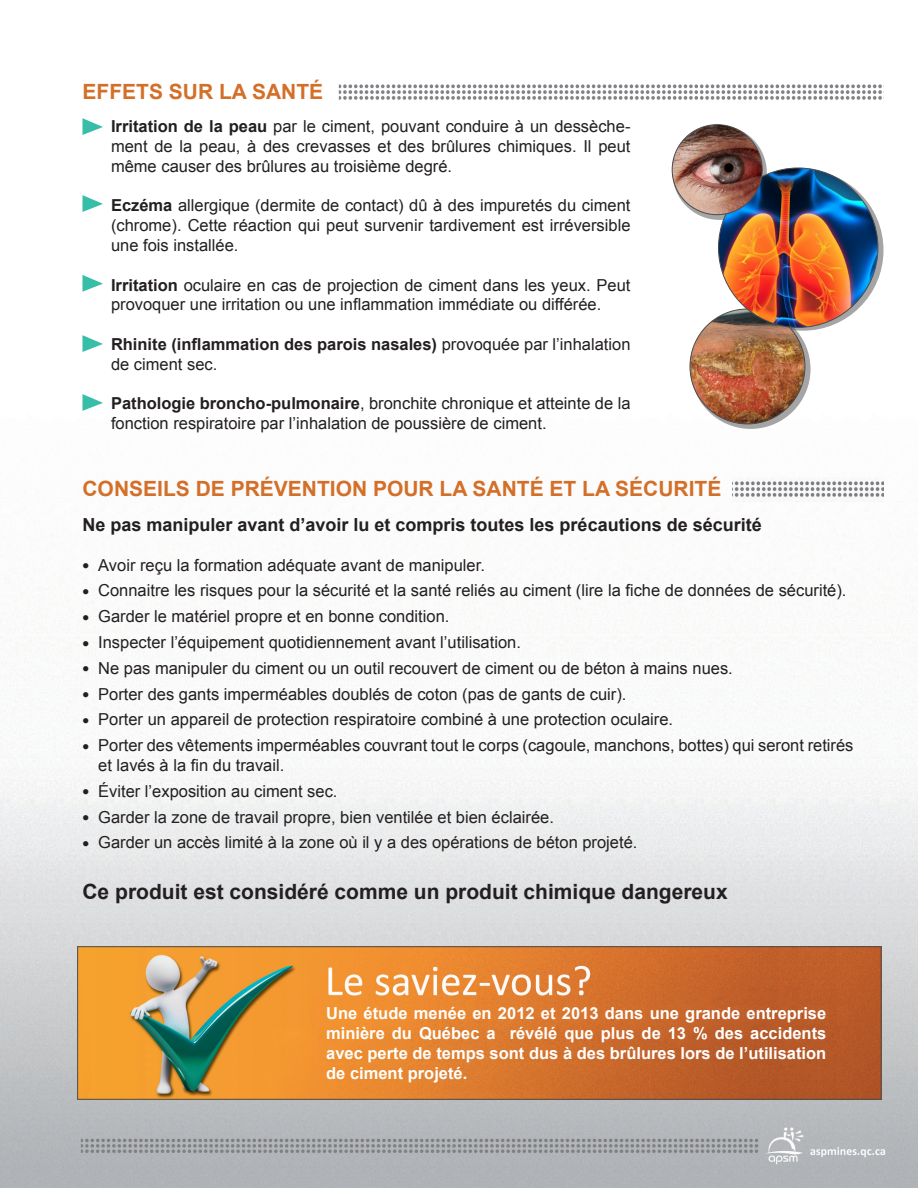
<style>
.page{position:relative;width:918px;height:1188px;background:#fff}
.page>*{position:absolute;margin:0;border:0;box-sizing:border-box;transform-origin:0 0}
.t1{font:700 21px "Arial";color:#d36f28}
.t2{font:700 21px "Arial";color:#231f20}
.t3{font:700 18px "Arial";color:#231f20}
.t4{font:16.5px/19.8px "Arial";color:#231f20}
.t5{font:700 16.5px/19.8px "Arial";color:#fff;text-align:justify}
.t6{font:700 16.5px/19.8px "Arial";color:#231f20}
.s1{font-weight:700}
.s2{font-weight:400}
</style>
<div class="page">
<img style="left:0;top:85px;width:918px;height:1103px">
<img style="left:732px;top:478px;width:152px;height:23px">
<img style="left:336px;top:84px;width:547px;height:20px">
<img style="left:79px;top:948px;width:800px;height:150px">
<div style="left:77px;top:946px;width:804px;height:154px;border:1px solid #4b4c4d"></div>
<svg style="left:82px;top:118px;width:21px;height:17px"></svg>
<svg style="left:82px;top:195px;width:21px;height:17px"></svg>
<svg style="left:82px;top:275px;width:21px;height:17px"></svg>
<svg style="left:82px;top:335px;width:21px;height:17px"></svg>
<svg style="left:82px;top:394px;width:21px;height:17px"></svg>
<svg style="left:672px;top:126px;width:95px;height:94px"></svg>
<svg style="left:723px;top:170px;width:161px;height:161px"></svg>
<svg style="left:691px;top:309px;width:120px;height:120px"></svg>
<img style="left:690px;top:309px;width:115px;height:115px;border-radius:57px">
<img style="left:718px;top:168px;width:160px;height:159px;border-radius:80px">
<img style="left:672px;top:125px;width:90px;height:90px;border-radius:45px">
<p class="t1" style="left:82px;top:78px;width:242px">Effets sur la santé</p>
<p class="t4" style="left:111px;top:117px;width:521px;text-align:justify"><span class="s1">Irritation de la peau</span> par le ciment, pouvant conduire à un dessèche&shy;ment de la peau, à des crevasses et des brûlures chimiques. Il peut même causer des brûlures au troisième degré.</p>
<p class="t4" style="left:111px;top:196px;width:521px;text-align:justify"><span class="s1">Eczéma</span> allergique (dermite de contact) dû à des impuretés du ciment (chrome). Cette réaction qui peut survenir tardivement est irréversible une fois installée.</p>
<p class="t4" style="left:111px;top:275px;width:521px"><span class="s1">Irritation</span> oculaire en cas de projection de ciment dans les yeux. Peut provoquer une irritation ou une inflammation immédiate ou différée.</p>
<p class="t6" style="left:111px;top:335px;width:521px">Rhinite (inflammation des parois nasales) <span class="s2">provoquée par l’inhalation de ciment sec.</span></p>
<p class="t4" style="left:111px;top:394px;width:521px"><span class="s1">Pathologie broncho-pulmonaire</span>, bronchite chronique et atteinte de la fonction respiratoire par l’inhalation de poussière de ciment.</p>
<p class="t1" style="left:82px;top:475px;width:640px">Conseils de prévention pour la santé et la sécurité</p>
<p class="t3" style="left:82px;top:513px;width:681px">Ne pas manipuler avant d’avoir lu et compris toutes les précautions de sécurité</p>
<p class="t4" style="left:82px;top:555px;width:404px">● Avoir reçu la formation adéquate avant de manipuler.</p>
<p class="t4" style="left:82px;top:581px;width:766px">● Connaitre les risques pour la sécurité et la santé reliés au ciment (lire la fiche de données de sécurité).</p>
<p class="t4" style="left:82px;top:607px;width:368px">● Garder le matériel propre et en bonne condition.</p>
<p class="t4" style="left:82px;top:633px;width:440px">● Inspecter l’équipement quotidiennement avant l’utilisation.</p>
<p class="t4" style="left:82px;top:658px;width:652px">● Ne pas manipuler du ciment ou un outil recouvert de ciment ou de béton à mains nues.</p>
<p class="t4" style="left:82px;top:684px;width:545px">● Porter des gants imperméables doublés de coton (pas de gants de cuir).</p>
<p class="t4" style="left:82px;top:710px;width:592px">● Porter un appareil de protection respiratoire combiné à une protection oculaire.</p>
<p class="t4" style="left:98px;top:736px;width:757px;text-indent:-16px">● Porter des vêtements imperméables couvrant tout le corps (cagoule, manchons, bottes) qui seront retirés et lavés à la fin du travail.</p>
<p class="t4" style="left:82px;top:781px;width:257px">● Éviter l’exposition au ciment sec.</p>
<p class="t4" style="left:82px;top:807px;width:473px">● Garder la zone de travail propre, bien ventilée et bien éclairée.</p>
<p class="t4" style="left:82px;top:833px;width:556px">● Garder un accès limité à la zone où il y a des opérations de béton projeté.</p>
<p class="t2" style="left:82px;top:878px;width:647px">Ce produit est considéré comme un produit chimique dangereux</p>
<p class="t5" style="left:326px;top:1004px;width:502px">Une étude menée en 2012 et 2013 dans une grande entreprise minière du Québec a révélé que plus de 13 % des accidents avec perte de temps sont dus à des brûlures lors de l’utilisation de ciment projeté.</p>
</div>
